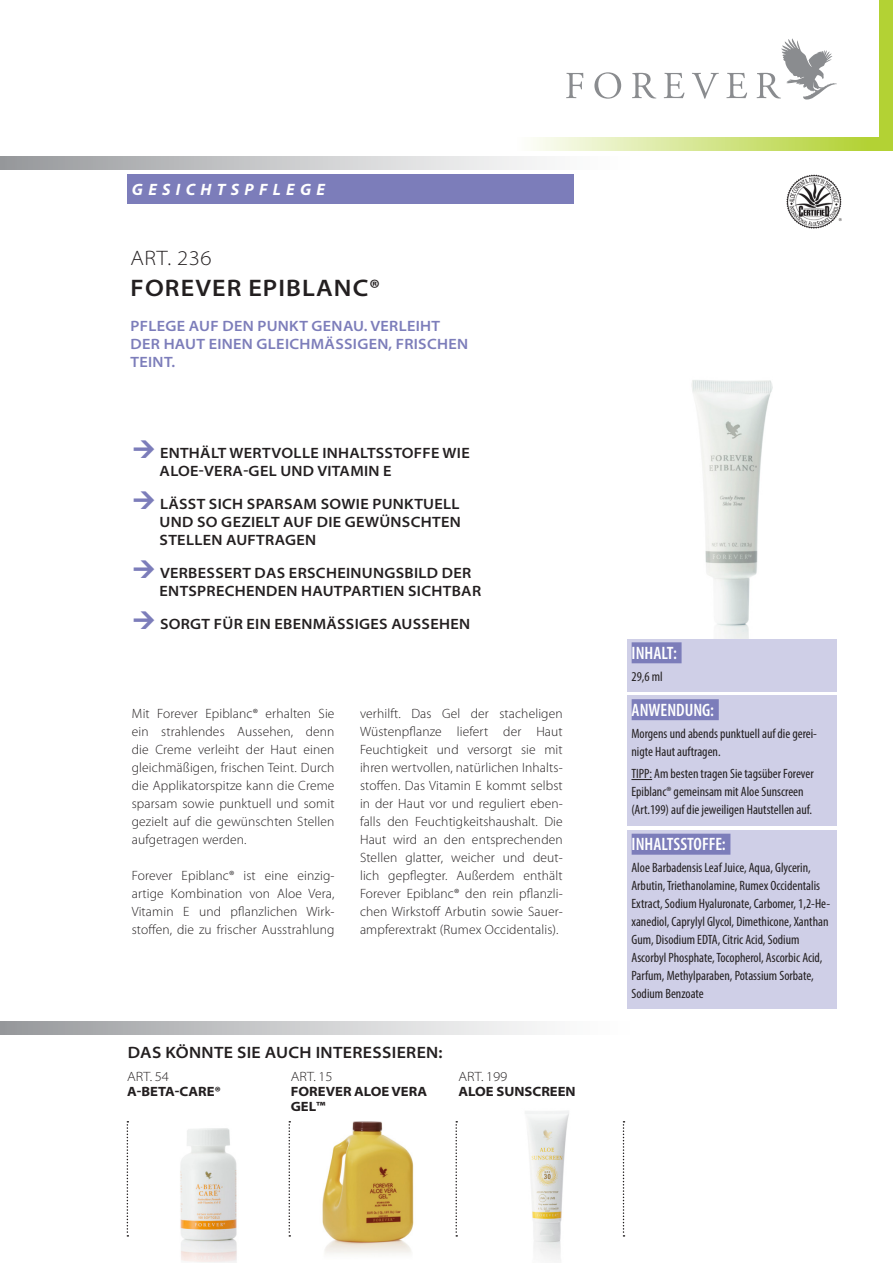
<style>
.page{position:relative;width:893px;height:1263px;background:#fff}
.page>*{position:absolute;margin:0;border:0;box-sizing:border-box;transform-origin:0 0}
.Produktbeschr__LiBü{font:600 semi-expanded 24px "Myriad Pro";letter-spacing:.045em;color:#231f20}
.Produktbeschr__LiBü-2{font:300 semi-expanded 21px "Myriad Pro";letter-spacing:.025em;color:#231f20}
.Artikel-NR____Preis{font:600 condensed 18px "Myriad Pro";color:#fff}
.Produktbeschr__LiBü-3{font:600 semi-expanded 16.5px "Myriad Pro";letter-spacing:.02em;color:#231f20}
.t1{font:italic 700 16.5px "Myriad Pro";letter-spacing:.32em;color:#fff}
.Artikel-NR____Preis-2{font:600 semi-expanded 15px/18px "Myriad Pro";letter-spacing:.02em;color:#231f20}
.Artikel-NR____Preis-3{font:600 semi-expanded 15px/18px "Myriad Pro";letter-spacing:.02em;color:#7c7dba}
.Produktbeschr__LiBü-4{font:300 13.5px/18px "Myriad Pro";letter-spacing:.01em;color:#231f20;text-align:justify}
.Artikel-NR____Preis-4{font:condensed 13.5px/18px "Myriad Pro";color:#231f20}
.Artikel-NR____Preis-5{font:700 semi-expanded 13.5px/15px "Myriad Pro";color:#231f20}
.Artikel-NR____Preis-6{font:300 semi-expanded 13.5px "Myriad Pro";color:#231f20}
.s1{font-weight:300}
</style>
<div class="page">
<img style="left:786px;top:174px;width:56px;height:55px">
<div style="left:128px;top:174px;width:446px;height:30px;background:#7c7dba"></div>
<svg style="left:0;top:156px;width:540px;height:14px;background:#c7c8ca"></svg>
<svg style="left:0;top:1021px;width:540px;height:13px;background:#c7c8ca"></svg>
<div style="left:879px;top:0;width:14px;height:140px;background:#b3d234"></div>
<svg style="left:533px;top:137px;width:360px;height:14px;background:#d3e58c"></svg>
<svg style="left:289px;top:1121px;width:1px;height:115px"></svg>
<svg style="left:455px;top:1121px;width:2px;height:115px"></svg>
<svg style="left:127px;top:1121px;width:1px;height:115px"></svg>
<div style="left:627px;top:696px;width:210px;height:130px;background:#cfcfe7"></div>
<div style="left:632px;top:699px;width:87px;height:21px;background:#7c7dba"></div>
<svg style="left:631px;top:779px;width:21px;height:1px"></svg>
<div style="left:627px;top:830px;width:210px;height:178px;background:#cfcfe7"></div>
<div style="left:632px;top:834px;width:98px;height:21px;background:#7c7dba"></div>
<img style="left:692px;top:380px;width:81px;height:259px">
<svg style="left:623px;top:1121px;width:1px;height:115px"></svg>
<img style="left:322px;top:1121px;width:92px;height:133px">
<img style="left:525px;top:1111px;width:44px;height:151px">
<img style="left:180px;top:1128px;width:57px;height:135px">
<svg style="left:566px;top:73px;width:17px;height:25px"></svg>
<svg style="left:594px;top:72px;width:27px;height:27px"></svg>
<svg style="left:632px;top:73px;width:24px;height:25px"></svg>
<svg style="left:664px;top:73px;width:20px;height:25px"></svg>
<svg style="left:692px;top:73px;width:27px;height:26px"></svg>
<svg style="left:726px;top:73px;width:21px;height:25px"></svg>
<svg style="left:757px;top:38px;width:80px;height:62px"></svg>
<div style="left:627px;top:639px;width:210px;height:52px;background:#cfcfe7"></div>
<div style="left:632px;top:642px;width:50px;height:21px;background:#7c7dba"></div>
<p class="t1" style="left:132px;top:179px;width:194px">GESICHTSPFLEGE</p>
<p class="Produktbeschr__LiBü-2" style="left:130px;top:246px;width:83px">ART. 236</p>
<p class="Produktbeschr__LiBü" style="left:131px;top:274px;width:251px">FOREVER EPIBLANC®</p>
<p class="Artikel-NR____Preis-3" style="left:131px;top:317px;width:339px">PFLEGE AUF DEN PUNKT GENAU. VERLEIHT<br>DER HAUT EINEN GLEICHMÄSSIGEN, FRISCHEN<br>TEINT.</p>
<p class="Artikel-NR____Preis-2" style="left:160px;top:444px;width:312px">ENTHÄLT WERTVOLLE INHALTSSTOFFE WIE<br>ALOE-VERA-GEL UND VITAMIN E</p>
<p class="Artikel-NR____Preis-2" style="left:160px;top:495px;width:303px;text-align:justify">LÄSST SICH SPARSAM SOWIE PUNKTUELL UND SO GEZIELT AUF DIE GEWÜNSCHTEN STELLEN AUFTRAGEN</p>
<p class="Artikel-NR____Preis-2" style="left:160px;top:564px;width:323px">VERBESSERT DAS ERSCHEINUNGSBILD DER<br>ENTSPRECHENDEN HAUTPARTIEN SICHTBAR</p>
<p class="Artikel-NR____Preis-2" style="left:160px;top:615px;width:312px">SORGT FÜR EIN EBENMÄSSIGES AUSSEHEN</p>
<p class="Produktbeschr__LiBü-4" style="left:132px;top:705px;width:204px">Mit Forever Epiblanc® erhalten Sie ein strahlendes Aussehen, denn die Creme verleiht der Haut einen gleichmäßigen, frischen Teint. Durch die Applikatorspitze kann die Creme sparsam sowie punktuell und somit gezielt auf die gewünschten Stellen aufgetragen werden.</p>
<p class="Produktbeschr__LiBü-4" style="left:132px;top:867px;width:204px">Forever Epiblanc® ist eine einzig&shy;artige Kombination von Aloe Vera, Vitamin E und pflanzlichen Wirk&shy;stoffen, die zu frischer Ausstrahlung</p>
<p class="Produktbeschr__LiBü-4" style="left:360px;top:705px;width:204px">verhilft. Das Gel der stacheligen Wüstenpflanze liefert der Haut Feuchtigkeit und versorgt sie mit ihren wertvollen, natürlichen Inhalts&shy;stoffen. Das Vitamin E kommt selbst in der Haut vor und reguliert eben&shy;falls den Feuchtigkeitshaushalt. Die Haut wird an den entsprechenden Stellen glatter, weicher und deut&shy;lich gepflegter. Außerdem enthält Forever Epiblanc® den rein pflanzli&shy;chen Wirkstoff Arbutin sowie Sauer&shy;ampferextrakt (Rumex Occidentalis).</p>
<p class="Produktbeschr__LiBü-3" style="left:128px;top:1043px;width:316px">DAS KÖNNTE SIE AUCH INTERESSIEREN:</p>
<p class="Artikel-NR____Preis-6" style="left:291px;top:1069px;width:43px">ART. 15</p>
<p class="Artikel-NR____Preis-5" style="left:291px;top:1084px;width:138px">FOREVER ALOE VERA</p>
<p class="Artikel-NR____Preis-5" style="left:291px;top:1099px;width:36px">GEL™</p>
<p class="Artikel-NR____Preis-5" style="left:127px;top:1069px;width:95px"><span class="s1">ART. 54<br></span>A-BETA-CARE®</p>
<p class="Artikel-NR____Preis-6" style="left:458px;top:1069px;width:50px">ART. 199</p>
<p class="Artikel-NR____Preis-5" style="left:458px;top:1084px;width:119px">ALOE SUNSCREEN</p>
<p class="Artikel-NR____Preis" style="left:632px;top:643px;width:47px">INHALT:</p>
<p class="Artikel-NR____Preis-4" style="left:631px;top:667px;width:33px">29,6 ml</p>
<p class="Artikel-NR____Preis" style="left:632px;top:700px;width:84px">ANWENDUNG:</p>
<p class="Artikel-NR____Preis-4" style="left:631px;top:724px;width:187px">Morgens und abends punktuell auf die gerei&shy;nigte Haut auftragen.</p>
<p class="Artikel-NR____Preis-4" style="left:631px;top:764px;width:184px">TIPP: Am besten tragen Sie tagsüber Forever<br>Epiblanc® gemeinsam mit Aloe Sunscreen (Art.199) auf die jeweiligen Hautstellen auf.</p>
<p class="Artikel-NR____Preis" style="left:632px;top:834px;width:96px">INHALTSSTOFFE:</p>
<p class="Artikel-NR____Preis-4" style="left:631px;top:859px;width:200px">Aloe Barbadensis Leaf Juice, Aqua, Glycerin, Arbutin, Triethanolamine, Rumex Occidentalis Extract, Sodium Hyaluronate, Carbomer, 1,2-He&shy;xanediol, Caprylyl Glycol, Dimethicone, Xanthan Gum, Disodium EDTA, Citric Acid, Sodium Ascorbyl Phosphate, Tocopherol, Ascorbic Acid, Parfum, Methylparaben, Potassium Sorbate, Sodium Benzoate</p>
</div>
